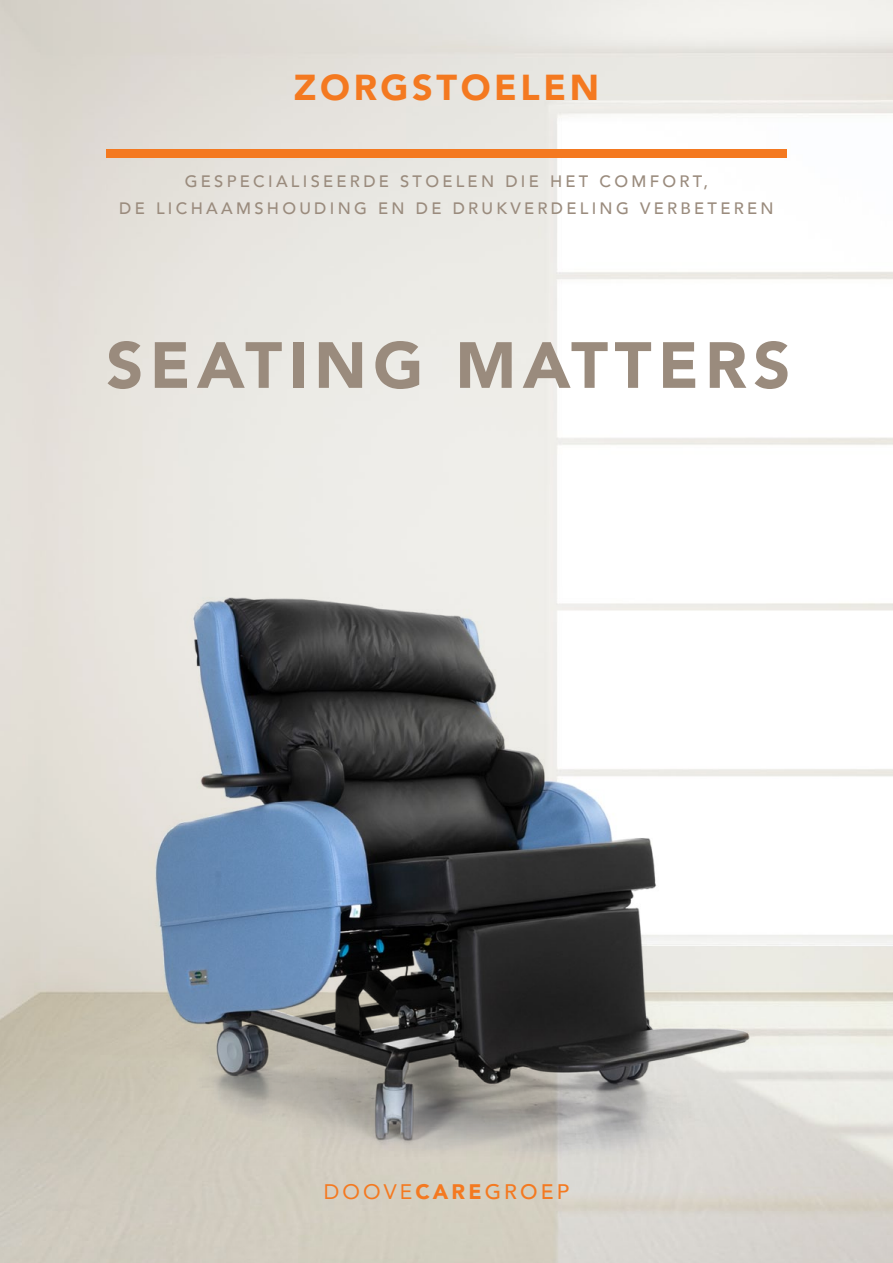
<style>
.page{position:relative;width:893px;height:1263px;background:#fff}
.page>*{position:absolute;margin:0;border:0;box-sizing:border-box;transform-origin:0 0}
.t1{font:900 64.5px "Avenir";letter-spacing:.1em;color:#9a8b7d}
.t2{font:900 36px "Avenir";letter-spacing:.1em;color:#f47920}
.t3{font:21px "Avenir";letter-spacing:.15em;color:#f47920}
.t4{font:500 16.5px/27px "Avenir";letter-spacing:.2em;color:#9a8b7d;text-align:center}
.s1{font-weight:900}
.s2{font-weight:500}
</style>
<div class="page">
<img style="left:0;top:0;width:893px;height:1263px">
<div style="left:106px;top:149px;width:681px;height:8px;background:#f47920"></div>
<img style="left:68px;top:170px;width:713px;height:1036px">
<img style="left:115px;top:540px;width:656px;height:663px">
<h2 class="t2" style="left:294px;top:56px;width:307px">ZORGSTOELEN</h2>
<p class="t4" style="left:119px;top:166px;width:656px">G ESPECIALISEERDE STOELEN DIE HET COMFORT,<br>DE LICHAAMSHOUDING EN DE DRUKVERDELING VERBETEREN</p>
<h1 class="t1" style="left:106px;top:310px;width:686px">SEATING MATTERS</h1>
<p class="t3" style="left:324px;top:1175px;width:247px">DOOVE<span class="s1">CARE</span><span class="s2">GROEP</span></p>
</div>
